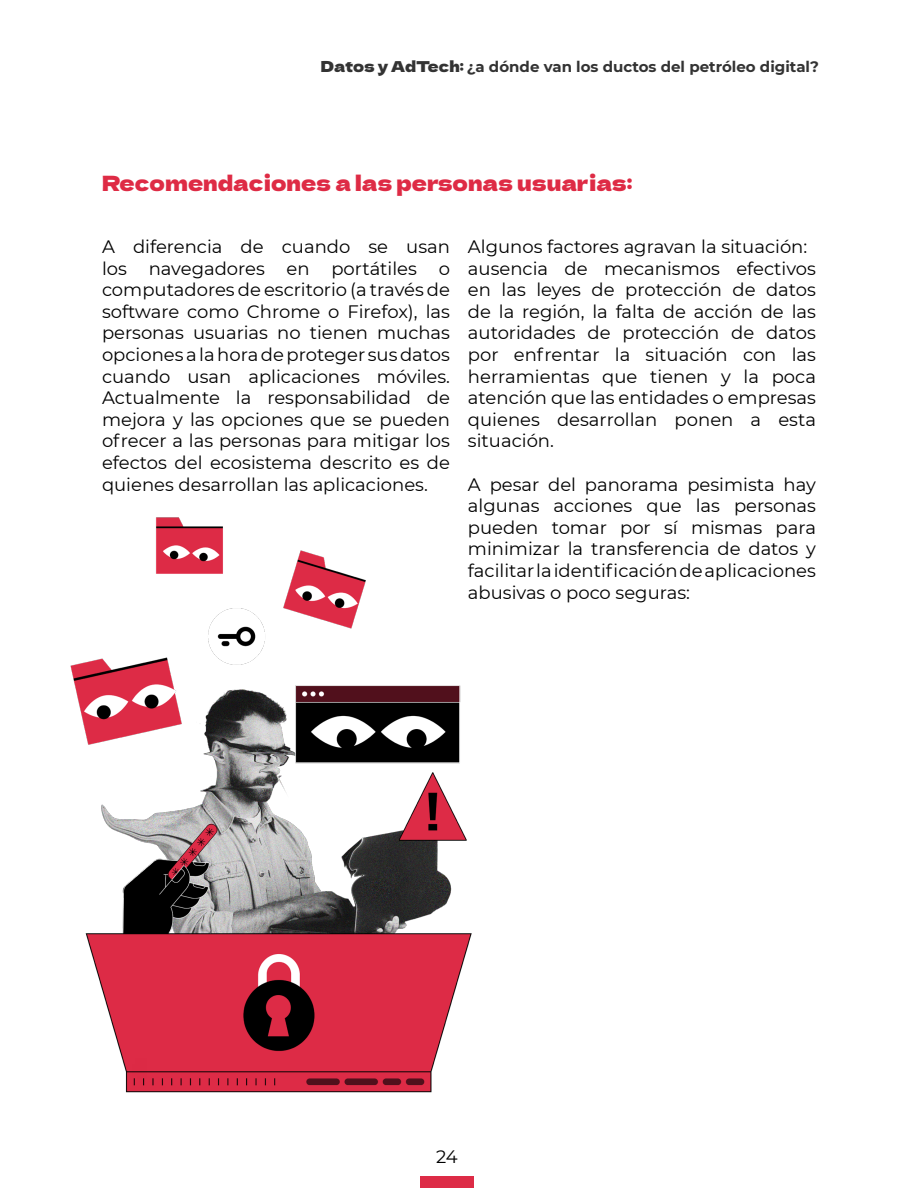
<style>
.page{position:relative;width:918px;height:1188px;background:#fff}
.page>*{position:absolute;margin:0;border:0;box-sizing:border-box;transform-origin:0 0}
.t1{font:21px "Dela Gothic One";color:#de2b45}
.t2{font:18px/21.6px "Montserrat";color:#000;text-align:justify}
.t3{font:700 15px "Montserrat";color:#333}
.s1{font-family:"Dela Gothic One";font-weight:400}
</style>
<div class="page">
<div style="left:420px;top:1176px;width:54px;height:12px;background:#dd2b46"></div>
<img style="left:70px;top:517px;width:402px;height:576px">
<p class="t3" style="left:321px;top:55px;width:500px"><span class="s1">Datos y AdTech:</span> ¿a dónde van los ductos del petróleo digital?</p>
<p class="t1" style="left:102px;top:167px;width:532px">Recomendaciones a las personas usuarias:</p>
<p class="t2" style="left:102px;top:235px;width:350px">A diferencia de cuando se usan los navegadores en portátiles o computadores de escritorio (a través de software como Chrome o Firefox), las personas usuarias no tienen muchas opciones a la hora de proteger sus datos cuando usan aplicaciones móviles.<br>Actualmente la responsabilidad de mejora y las opciones que se pueden ofrecer a las personas para mitigar los efectos del ecosistema descrito es de quienes desarrollan las aplicaciones.</p>
<p class="t2" style="left:468px;top:235px;width:350px;text-align:left">Algunos factores agravan la situación: ausencia de mecanismos efectivos en las leyes de protección de datos de la región, la falta de acción de las autoridades de protección de datos por enfrentar la situación con las herramientas que tienen y la poca atención que las entidades o empresas quienes desarrollan ponen a esta situación.</p>
<p class="t2" style="left:468px;top:473px;width:350px">A pesar del panorama pesimista hay algunas acciones que las personas pueden tomar por sí mismas para minimizar la transferencia de datos y facilitar la identificación de aplicaciones abusivas o poco seguras:</p>
<p class="t2" style="left:436px;top:1146px;width:23px">24</p>
</div>
